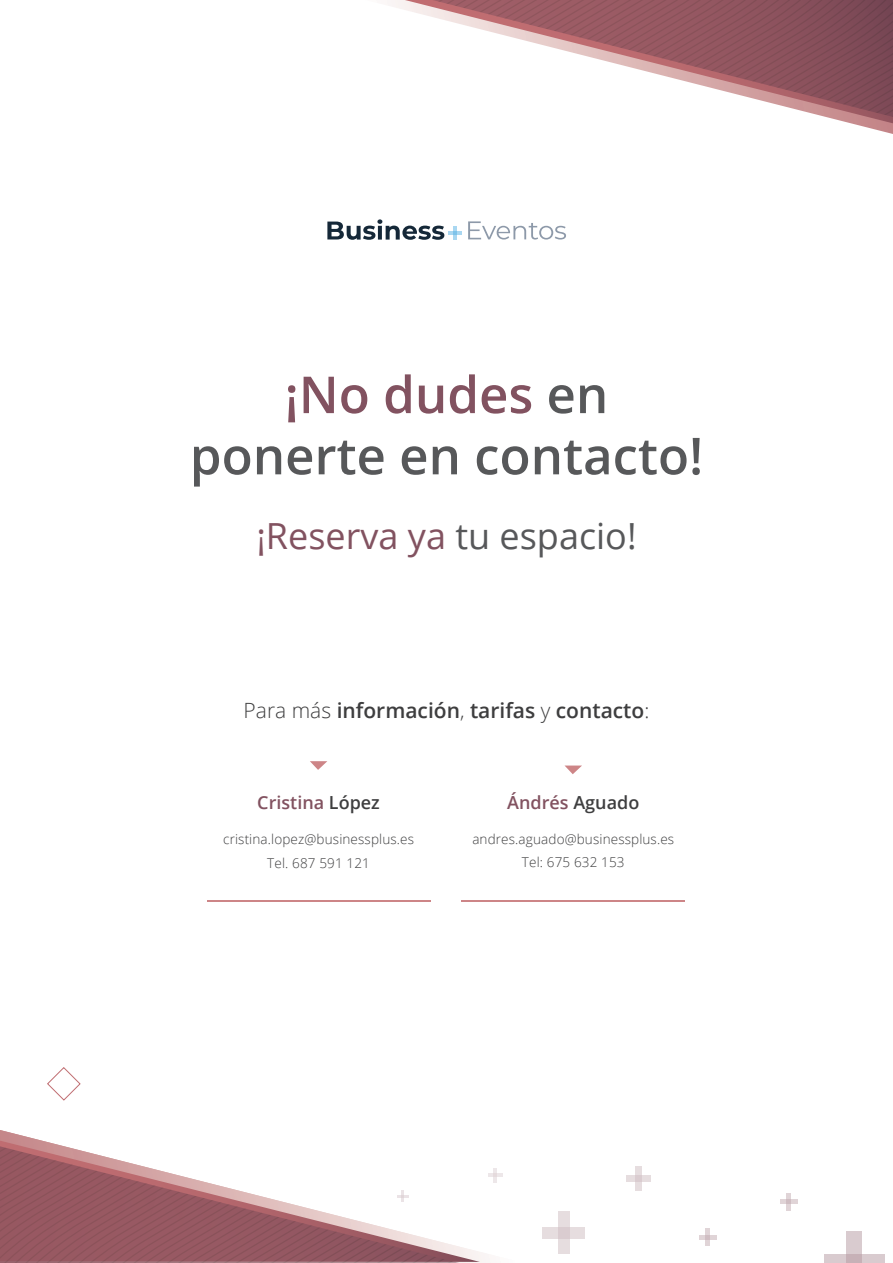
<style>
.page{position:relative;width:893px;height:1263px;background:#fff}
.page>*{position:absolute;margin:0;border:0;box-sizing:border-box;transform-origin:0 0}
.t1{font:600 51px "Open Sans";color:#57585a}
.t2{font:600 51px "Open Sans";color:#825260}
.t3{font:36px "Open Sans";color:#825260}
.t4{font:600 21px "Open Sans";color:#3e3e3f}
.t5{font:600 18px "Open Sans";color:#825260}
.t6{font:300 13.5px "Open Sans";letter-spacing:.01em;color:#3e3e3f}
.s1{color:#57585a}
.s2{font-weight:300}
.s3{color:#3e3e3f}
</style>
<div class="page">
<svg style="left:47px;top:1067px;width:34px;height:33px"></svg>
<svg style="left:636px;top:1166px;width:6px;height:24px"></svg>
<svg style="left:627px;top:1175px;width:24px;height:6px"></svg>
<div style="left:558px;top:1212px;width:11px;height:42px;background:#e6dddf"></div>
<svg style="left:543px;top:1227px;width:42px;height:11px"></svg>
<div style="left:846px;top:1232px;width:16px;height:31px;background:#d9cbcf"></div>
<svg style="left:824px;top:1254px;width:60px;height:9px"></svg>
<svg style="left:705px;top:1228px;width:5px;height:18px"></svg>
<svg style="left:699px;top:1235px;width:18px;height:4px"></svg>
<svg style="left:786px;top:1193px;width:5px;height:18px"></svg>
<svg style="left:780px;top:1200px;width:17px;height:4px"></svg>
<svg style="left:310px;top:761px;width:17px;height:9px"></svg>
<svg style="left:564px;top:765px;width:18px;height:9px"></svg>
<svg style="left:391px;top:0;width:502px;height:134px"></svg>
<svg style="left:0;top:1130px;width:470px;height:133px"></svg>
<hr style="left:448px;top:231px;width:14px;height:3px;background:#53b0e3">
<svg style="left:327px;top:219px;width:117px;height:21px"></svg>
<svg style="left:453px;top:226px;width:4px;height:13px"></svg>
<svg style="left:468px;top:221px;width:98px;height:19px"></svg>
<hr style="left:207px;top:900px;width:223px;height:1px;background:#cd8587">
<hr style="left:462px;top:900px;width:223px;height:1px;background:#cd8587">
<p class="t2" style="left:285px;top:360px;width:325px">¡No dudes <span class="s1">en</span></p>
<p class="t1" style="left:190px;top:421px;width:515px">ponerte en contacto!</p>
<p class="t3" style="left:256px;top:511px;width:382px">¡Reserva ya <span class="s1">tu espacio!</span></p>
<p class="t4" style="left:244px;top:696px;width:407px"><span class="s2">Para más</span> información<span class="s2">,</span> tarifas <span class="s2">y</span> contacto<span class="s2">:</span></p>
<p class="t5" style="left:257px;top:790px;width:124px">Cristina <span class="s3">López</span></p>
<p class="t6" style="left:223px;top:830px;width:192px">cristina.lopez@businessplus.es</p>
<p class="t6" style="left:267px;top:854px;width:104px">Tel. 687 591 121</p>
<p class="t5" style="left:507px;top:790px;width:134px">Ándrés <span class="s3">Aguado</span></p>
<p class="t6" style="left:472px;top:830px;width:203px">andres.aguado@businessplus.es</p>
<p class="t6" style="left:522px;top:853px;width:104px">Tel: 675 632 153</p>
</div>
